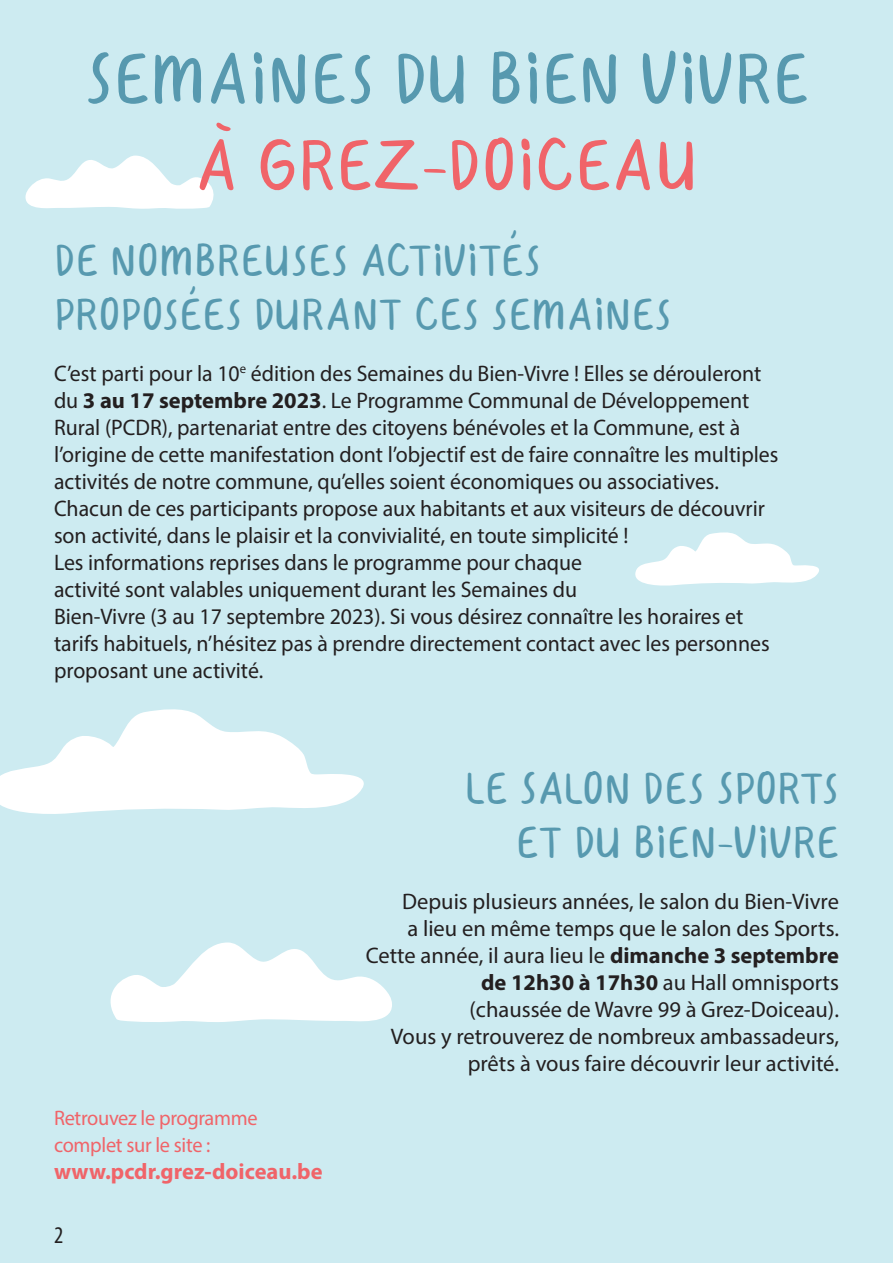
<style>
.page{position:relative;width:893px;height:1263px;background:#cdebf1}
.page>*{position:absolute;margin:0;border:0;box-sizing:border-box;transform-origin:0 0}
.t1{font:72px "Hey Guys";color:#5799af}
.t2{font:72px "Hey Guys";color:#f06469}
.t3{font:45px/54px "Hey Guys";color:#5799af;text-align:right}
.t4{font:condensed 24px "Myriad Pro";color:#231f20}
.t5{font:22.5px/27px "Myriad Pro";color:#231f20}
.t6{font:700 22.5px "Myriad Pro";color:#f06469}
.t7{font:21px/27px "Myriad Pro";letter-spacing:-.015em;color:#f06469}
.s1{font-weight:700}
</style>
<div class="page">
<svg style="left:25px;top:156px;width:189px;height:53px"></svg>
<svg style="left:635px;top:532px;width:184px;height:54px"></svg>
<svg style="left:110px;top:942px;width:282px;height:80px"></svg>
<svg style="left:0;top:709px;width:364px;height:105px"></svg>
<h1 class="t1" style="left:84px;top:45px;width:726px">SEMAINES DU BIEN VIVRE</h1>
<h1 class="t2" style="left:195px;top:131px;width:505px">A GREZ-DOICEAU</h1>
<h1 class="t2" style="left:212px;top:133px;width:13px;rotate:-90deg">‘</h1>
<h2 class="t3" style="left:509px;top:191px;width:11px">,</h2>
<h2 class="t3" style="left:54px;top:234px;width:619px;text-align:left">DE NOMBREUSES ACTIVITES<br>PROPOSEES DURANT CES SEMAINES</h2>
<h2 class="t3" style="left:188px;top:247px;width:11px">,</h2>
<p class="t5" style="left:54px;top:359px;width:726px">C’est parti pour la 10<sup>e</sup> édition des Semaines du Bien-Vivre ! Elles se dérouleront du <span class="s1">3 au 17 septembre 2023</span>. Le Programme Communal de Développement Rural (PCDR), partenariat entre des citoyens bénévoles et la Commune, est à l’origine de cette manifestation dont l’objectif est de faire connaître les multiples activités de notre commune, qu’elles soient économiques ou associatives.<br>Chacun de ces participants propose aux habitants et aux visiteurs de découvrir son activité, dans le plaisir et la convivialité, en toute simplicité !<br>Les informations reprises dans le programme pour chaque<br>activité sont valables uniquement durant les Semaines du<br>Bien-Vivre (3 au 17 septembre 2023). Si vous désirez connaître les horaires et tarifs habituels, n’hésitez pas à prendre directement contact avec les personnes proposant une activité.</p>
<p class="t7" style="left:54px;top:1104px;width:205px">Retrouvez le programme complet sur le site :</p>
<p class="t6" style="left:54px;top:1157px;width:270px">www.pcdr.grez-doiceau.be</p>
<p class="t4" style="left:54px;top:1220px;width:11px">2</p>
<h2 class="t3" style="left:464px;top:761px;width:376px">LE SALON DES SPORTS<br>ET DU BIEN-VIVRE</h2>
<p class="t5" style="left:366px;top:887px;width:475px;text-align:right">Depuis plusieurs années, le salon du Bien-Vivre<br>a lieu en même temps que le salon des Sports.<br>Cette année, il aura lieu le <span class="s1">dimanche 3 septembre de 12h30 à 17h30</span> au Hall omnisports<br>(chaussée de Wavre 99 à Grez-Doiceau).<br>Vous y retrouverez de nombreux ambassadeurs, prêts à vous faire découvrir leur activité.</p>
</div>
